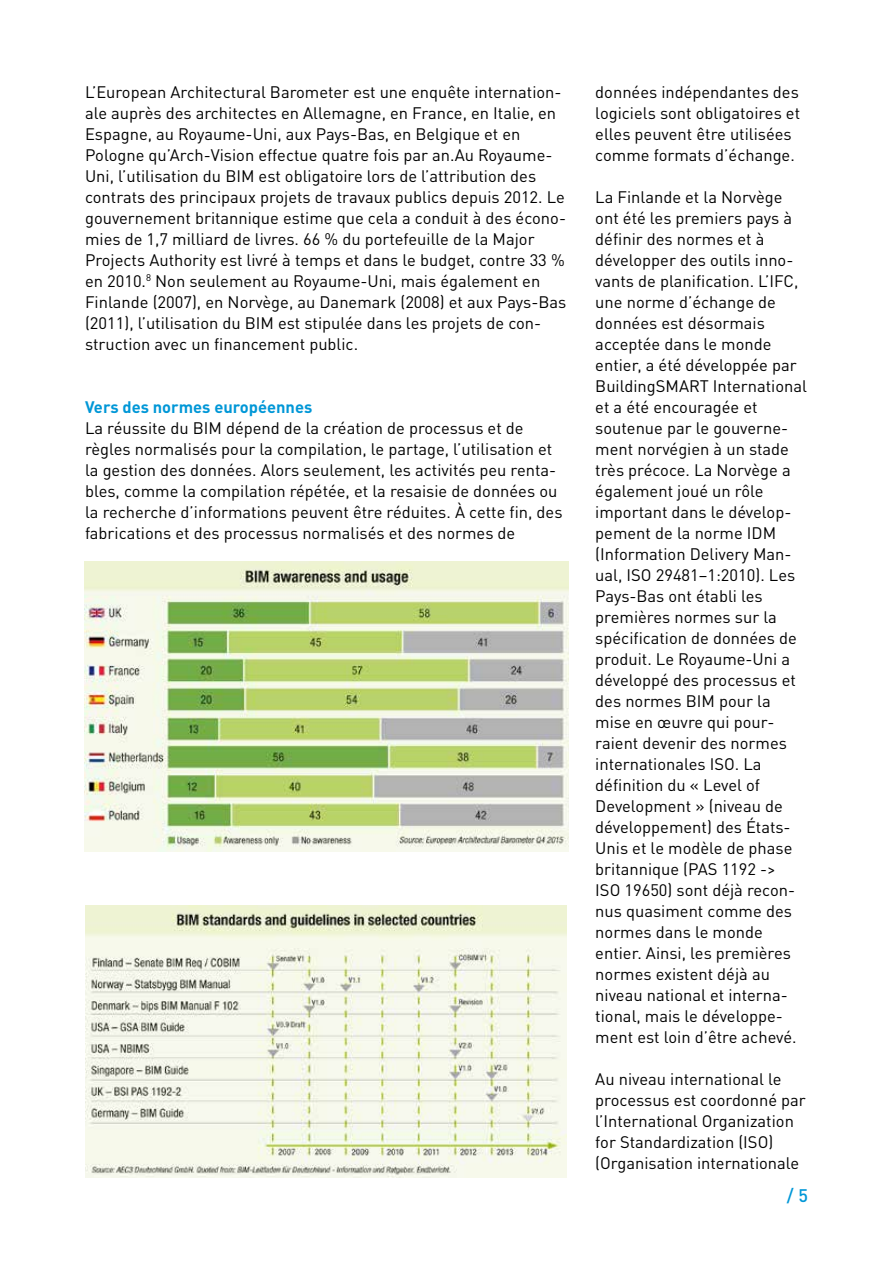
<style>
.page{position:relative;width:893px;height:1263px;background:#fff}
.page>*{position:absolute;margin:0;border:0;box-sizing:border-box;transform-origin:0 0}
.t1{font:500 18px "DIN Pro";color:#0097d7}
.t2{font:16.5px/21px "DIN Pro";color:#000}
.t3{font:700 16.5px "DIN Pro";color:#0097d7}
</style>
<div class="page">
<img style="left:85px;top:561px;width:483px;height:290px">
<img style="left:85px;top:905px;width:482px;height:273px">
<p class="t2" style="left:85px;top:80px;width:483px">L’European Architectural Barometer est une enquête internation&shy;ale auprès des architectes en Allemagne, en France, en Italie, en Espagne, au Royaume-Uni, aux Pays-Bas, en Belgique et en Pologne qu’Arch-Vision effectue quatre fois par an.Au Royaume-Uni, l’utilisation du BIM est obligatoire lors de l’attribution des contrats des principaux projets de travaux publics depuis 2012. Le gouvernement britannique estime que cela a conduit à des écono&shy;mies de 1,7 milliard de livres. 66 % du portefeuille de la Major Projects Authority est livré à temps et dans le budget, contre 33 % en 2010.<sup>8</sup> Non seulement au Royaume-Uni, mais également en Finlande (2007), en Norvège, au Danemark (2008) et aux Pays-Bas (2011), l’utilisation du BIM est stipulée dans les projets de con&shy;struction avec un financement public.</p>
<p class="t3" style="left:85px;top:393px;width:229px">Vers des normes européennes</p>
<p class="t2" style="left:85px;top:416px;width:479px">La réussite du BIM dépend de la création de processus et de règles normalisés pour la compilation, le partage, l’utilisation et la gestion des données. Alors seulement, les activités peu renta&shy;bles, comme la compilation répétée, et la resaisie de données ou la recherche d’informations peuvent être réduites. À cette fin, des fabrications et des processus normalisés et des normes de</p>
<p class="t2" style="left:595px;top:80px;width:206px">données indépendantes des logiciels sont obligatoires et elles peuvent être utilisées comme formats d’échange.</p>
<p class="t2" style="left:595px;top:185px;width:213px">La Finlande et la Norvège ont été les premiers pays à définir des normes et à développer des outils inno&shy;vants de planification. L’IFC, une norme d’échange de données est désormais acceptée dans le monde entier, a été développée par<br>BuildingSMART International et a été encouragée et soutenue par le gouverne&shy;ment norvégien à un stade très précoce. La Norvège a également joué un rôle important dans le dévelop&shy;pement de la norme IDM (Information Delivery Man&shy;ual, ISO 29481–1:2010). Les<br>Pays-Bas ont établi les premières normes sur la spécification de données de produit. Le Royaume-Uni a développé des processus et des normes BIM pour la mise en œuvre qui pour&shy;raient devenir des normes internationales ISO. La définition du « Level of<br>Development » (niveau de développement) des États-<br>Unis et le modèle de phase britannique (PAS 1192 -&gt;<br>ISO 19650) sont déjà recon&shy;nus quasiment comme des normes dans le monde entier. Ainsi, les premières normes existent déjà au niveau national et interna&shy;tional, mais le développe&shy;ment est loin d’être achevé.</p>
<p class="t2" style="left:595px;top:1067px;width:212px">Au niveau international le processus est coordonné par l’International Organization for Standardization (ISO) (Organisation internationale</p>
<p class="t1" style="left:787px;top:1181px;width:23px">/ 5</p>
</div>
